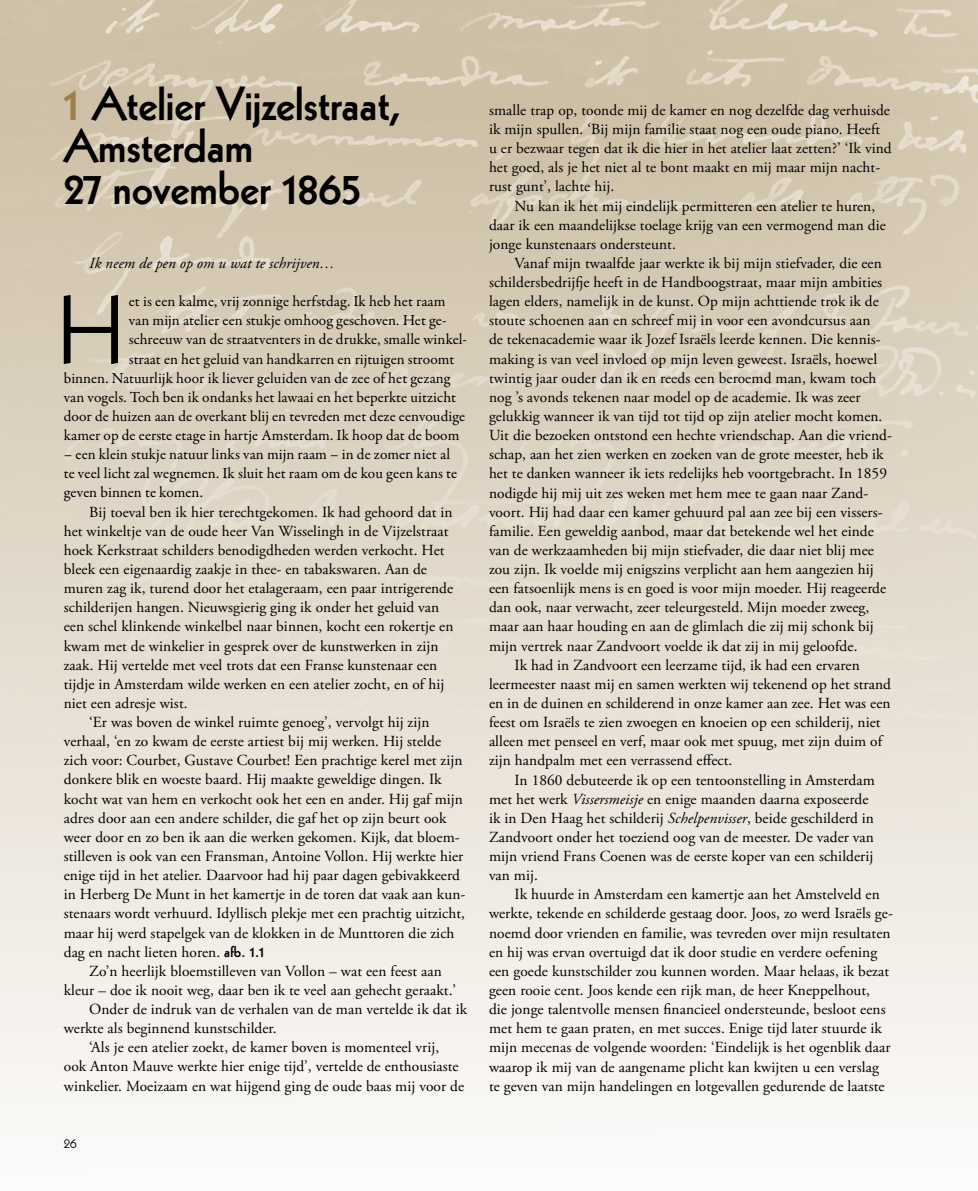
<style>
.page{position:relative;width:978px;height:1191px;background:#fff}
.page>*{position:absolute;margin:0;border:0;box-sizing:border-box;transform-origin:0 0}
.t1{font:94.35px "Kabel LT Std";color:#000}
.t2{font:800 46.5px/42px "Kabel LT Std";color:#000}
.t3{font:15.3px/19.2px "Adobe Garamond Pro";letter-spacing:.005em;color:#000}
.t4{font:15.3px/19.2px "Garamond Premr Pro";letter-spacing:.005em;color:#000}
.t5{font:italic 15.3px "Adobe Garamond Pro";letter-spacing:.005em;color:#000}
.t6{font:13.5px "Kabel LT Std";color:#000}
.s1{font-size:48px;color:#9c7f4c}
.s2{font-family:"Kabel LT Std";font-weight:800}
.s3{font-style:italic}
</style>
<div class="page">
<img style="left:0;top:0;width:978px;height:1108px">
<h2 class="t2" style="left:64px;top:83px;width:340px"><span class="s1">1</span> Atelier Vijzelstraat,<br>Amsterdam<br>27 november 1865</h2>
<p class="t5" style="left:89px;top:254px;width:247px">Ik neem de pen op om u wat te schrijven…</p>
<h1 class="t1" style="left:58px;top:275px;width:68px">H</h1>
<p class="t4" style="left:129px;top:292px;width:318px">et is een kalme, vrij zonnige herfstdag. Ik heb het raam</p>
<p class="t4" style="left:129px;top:311px;width:319px">van mijn atelier een stukje omhoog geschoven. Het ge-</p>
<p class="t4" style="left:129px;top:330px;width:340px">schreeuw van de straatventers in de drukke, smalle winkel-</p>
<p class="t4" style="left:129px;top:349px;width:327px">straat en het geluid van handkarren en rijtuigen stroomt</p>
<p class="t4" style="left:64px;top:368px;width:388px">binnen. Natuurlijk hoor ik liever geluiden van de zee of het gezang</p>
<p class="t4" style="left:64px;top:388px;width:394px">van vogels. Toch ben ik ondanks het lawaai en het beperkte uitzicht</p>
<p class="t4" style="left:64px;top:407px;width:403px">door de huizen aan de overkant blij en tevreden met deze eenvoudige</p>
<p class="t4" style="left:64px;top:426px;width:397px">kamer op de eerste etage in hartje Amsterdam. Ik hoop dat de boom</p>
<p class="t4" style="left:64px;top:445px;width:395px">– een klein stukje natuur links van mijn raam – in de zomer niet al te veel licht zal wegnemen. Ik sluit het raam om de kou geen kans te geven binnen te komen.</p>
<p class="t3" style="left:89px;top:503px;width:365px">Bij toeval ben ik hier terechtgekomen. Ik had gehoord dat in</p>
<p class="t3" style="left:64px;top:522px;width:386px">het winkeltje van de oude heer Van Wisselingh in de Vijzelstraat</p>
<p class="t3" style="left:64px;top:541px;width:382px">hoek Kerkstraat schilders benodigdheden werden verkocht. Het</p>
<p class="t3" style="left:64px;top:560px;width:365px">bleek een eigenaardig zaakje in thee- en tabakswaren. Aan de</p>
<p class="t3" style="left:64px;top:579px;width:391px">muren zag ik, turend door het etalageraam, een paar intrigerende</p>
<p class="t3" style="left:64px;top:598px;width:377px">schilderijen hangen. Nieuwsgierig ging ik onder het geluid van</p>
<p class="t3" style="left:64px;top:617px;width:391px">een schel klinkende winkelbel naar binnen, kocht een rokertje en</p>
<p class="t3" style="left:64px;top:636px;width:376px">kwam met de winkelier in gesprek over de kunstwerken in zijn</p>
<p class="t3" style="left:64px;top:656px;width:375px">zaak. Hij vertelde met veel trots dat een Franse kunstenaar een</p>
<p class="t3" style="left:64px;top:675px;width:382px">tijdje in Amsterdam wilde werken en een atelier zocht, en of hij</p>
<p class="t3" style="left:64px;top:694px;width:125px">niet een adresje wist.</p>
<p class="t3" style="left:89px;top:713px;width:342px">‘Er was boven de winkel ruimte genoeg’, vervolgt hij zijn</p>
<p class="t3" style="left:64px;top:732px;width:379px">verhaal, ‘en zo kwam de eerste artiest bij mij werken. Hij stelde</p>
<p class="t3" style="left:64px;top:751px;width:400px">zich voor: Courbet, Gustave Courbet! Een prachtige kerel met zijn</p>
<p class="t3" style="left:64px;top:770px;width:379px">donkere blik en woeste baard. Hij maakte geweldige dingen. Ik</p>
<p class="t3" style="left:64px;top:789px;width:401px">kocht wat van hem en verkocht ook het een en ander. Hij gaf mijn</p>
<p class="t3" style="left:64px;top:809px;width:384px">adres door aan een andere schilder, die gaf het op zijn beurt ook</p>
<p class="t3" style="left:64px;top:828px;width:397px">weer door en zo ben ik aan die werken gekomen. Kijk, dat bloem-</p>
<p class="t3" style="left:64px;top:847px;width:401px">stilleven is ook van een Fransman, Antoine Vollon. Hij werkte hier</p>
<p class="t3" style="left:64px;top:866px;width:398px">enige tijd in het atelier. Daarvoor had hij paar dagen gebivakkeerd</p>
<p class="t3" style="left:64px;top:885px;width:403px">in Herberg De Munt in het kamertje in de toren dat vaak aan kun-</p>
<p class="t3" style="left:64px;top:904px;width:403px">stenaars wordt verhuurd. Idyllisch plekje met een prachtig uitzicht,</p>
<p class="t3" style="left:64px;top:923px;width:392px">maar hij werd stapelgek van de klokken in de Munttoren die zich</p>
<p class="t3" style="left:64px;top:942px;width:202px">dag en nacht lieten horen. <span class="s2">afb. 1.1</span></p>
<p class="t3" style="left:89px;top:962px;width:354px">Zo’n heerlijk bloemstilleven van Vollon – wat een feest aan</p>
<p class="t3" style="left:64px;top:981px;width:394px">kleur – doe ik nooit weg, daar ben ik te veel aan gehecht geraakt.’</p>
<p class="t3" style="left:89px;top:1000px;width:379px">Onder de indruk van de verhalen van de man vertelde ik dat ik</p>
<p class="t3" style="left:64px;top:1019px;width:214px">werkte als beginnend kunstschilder.</p>
<p class="t3" style="left:89px;top:1038px;width:351px">‘Als je een atelier zoekt, de kamer boven is momenteel vrij,</p>
<p class="t3" style="left:64px;top:1057px;width:396px">ook Anton Mauve werkte hier enige tijd’, vertelde de enthousiaste</p>
<p class="t3" style="left:64px;top:1076px;width:402px">winkelier. Moeizaam en wat hijgend ging de oude baas mij voor de</p>
<p class="t6" style="left:64px;top:1135px;width:14px">26</p>
<p class="t3" style="left:489px;top:101px;width:404px">smalle trap op, toonde mij de kamer en nog dezelfde dag verhuisde ik mijn spullen. ‘Bij mijn familie staat nog een oude piano. Heeft u er bezwaar tegen dat ik die hier in het atelier laat zetten?’ ‘Ik vind het goed, als je het niet al te bont maakt en mij maar mijn nacht&shy;rust gunt’, lachte hij.</p>
<p class="t3" style="left:489px;top:197px;width:398px;text-indent:26px">Nu kan ik het mij eindelijk permitteren een atelier te huren, daar ik een maandelijkse toelage krijg van een vermogend man die jonge kunstenaars ondersteunt.</p>
<p class="t3" style="left:514px;top:254px;width:369px">Vanaf mijn twaalfde jaar werkte ik bij mijn stiefvader, die een</p>
<p class="t3" style="left:489px;top:273px;width:395px">schildersbedrijfje heeft in de Handboogstraat, maar mijn ambities</p>
<p class="t3" style="left:489px;top:292px;width:391px">lagen elders, namelijk in de kunst. Op mijn achttiende trok ik de</p>
<p class="t3" style="left:489px;top:311px;width:383px">stoute schoenen aan en schreef mij in voor een avondcursus aan</p>
<p class="t3" style="left:489px;top:330px;width:393px">de tekenacademie waar ik Jozef Israëls leerde kennen. Die kennis-</p>
<p class="t3" style="left:489px;top:350px;width:390px">making is van veel invloed op mijn leven geweest. Israëls, hoewel</p>
<p class="t3" style="left:489px;top:369px;width:389px">twintig jaar ouder dan ik en reeds een beroemd man, kwam toch</p>
<p class="t3" style="left:489px;top:388px;width:373px">nog ’s avonds tekenen naar model op de academie. Ik was zeer</p>
<p class="t3" style="left:489px;top:407px;width:395px">gelukkig wanneer ik van tijd tot tijd op zijn atelier mocht komen.</p>
<p class="t3" style="left:489px;top:426px;width:405px">Uit die bezoeken ontstond een hechte vriendschap. Aan die vriend-</p>
<p class="t3" style="left:489px;top:445px;width:396px">schap, aan het zien werken en zoeken van de grote meester, heb ik</p>
<p class="t3" style="left:489px;top:464px;width:400px">het te danken wanneer ik iets redelijks heb voortgebracht. In 1859</p>
<p class="t3" style="left:489px;top:483px;width:381px">nodigde hij mij uit zes weken met hem mee te gaan naar Zand-</p>
<p class="t3" style="left:489px;top:503px;width:395px">voort. Hij had daar een kamer gehuurd pal aan zee bij een vissers-</p>
<p class="t3" style="left:489px;top:522px;width:386px">familie. Een geweldig aanbod, maar dat betekende wel het einde</p>
<p class="t3" style="left:489px;top:541px;width:386px">van de werkzaamheden bij mijn stiefvader, die daar niet blij mee</p>
<p class="t3" style="left:489px;top:560px;width:386px">zou zijn. Ik voelde mij enigszins verplicht aan hem aangezien hij</p>
<p class="t3" style="left:489px;top:579px;width:399px">een fatsoenlijk mens is en goed is voor mijn moeder. Hij reageerde</p>
<p class="t3" style="left:489px;top:598px;width:382px">dan ook, naar verwacht, zeer teleurgesteld. Mijn moeder zweeg,</p>
<p class="t3" style="left:489px;top:617px;width:386px">maar aan haar houding en aan de glimlach die zij mij schonk bij</p>
<p class="t3" style="left:489px;top:636px;width:370px">mijn vertrek naar Zandvoort voelde ik dat zij in mij geloofde.</p>
<p class="t3" style="left:514px;top:656px;width:347px">Ik had in Zandvoort een leerzame tijd, ik had een ervaren</p>
<p class="t3" style="left:489px;top:675px;width:404px">leermeester naast mij en samen werkten wij tekenend op het strand</p>
<p class="t3" style="left:489px;top:694px;width:403px">en in de duinen en schilderend in onze kamer aan zee. Het was een</p>
<p class="t3" style="left:489px;top:713px;width:393px">feest om Israëls te zien zwoegen en knoeien op een schilderij, niet</p>
<p class="t3" style="left:489px;top:732px;width:395px">alleen met penseel en verf, maar ook met spuug, met zijn duim of</p>
<p class="t3" style="left:489px;top:751px;width:245px">zijn handpalm met een verrassend effect.</p>
<p class="t3" style="left:514px;top:770px;width:362px">In 1860 debuteerde ik op een tentoonstelling in Amsterdam</p>
<p class="t3" style="left:489px;top:789px;width:381px">met het werk <span class="s3">Vissersmeisje</span> en enige maanden daarna exposeerde</p>
<p class="t3" style="left:489px;top:809px;width:387px">ik in Den Haag het schilderij <span class="s3">Schelpenvisser</span>, beide geschilderd in</p>
<p class="t3" style="left:489px;top:828px;width:386px">Zandvoort onder het toeziend oog van de meester. De vader van</p>
<p class="t3" style="left:489px;top:847px;width:386px">mijn vriend Frans Coenen was de eerste koper van een schilderij</p>
<p class="t3" style="left:489px;top:866px;width:51px">van mij.</p>
<p class="t3" style="left:514px;top:885px;width:367px">Ik huurde in Amsterdam een kamertje aan het Amstelveld en</p>
<p class="t3" style="left:489px;top:904px;width:405px">werkte, tekende en schilderde gestaag door. Joos, zo werd Israëls ge-</p>
<p class="t3" style="left:489px;top:923px;width:403px">noemd door vrienden en familie, was tevreden over mijn resultaten</p>
<p class="t3" style="left:489px;top:942px;width:390px">en hij was ervan overtuigd dat ik door studie en verdere oefening</p>
<p class="t3" style="left:489px;top:962px;width:402px">een goede kunstschilder zou kunnen worden. Maar helaas, ik bezat</p>
<p class="t3" style="left:489px;top:981px;width:383px">geen rooie cent. Joos kende een rijk man, de heer Kneppelhout,</p>
<p class="t3" style="left:489px;top:1000px;width:398px">die jonge talentvolle mensen financieel ondersteunde, besloot eens</p>
<p class="t3" style="left:489px;top:1019px;width:395px">met hem te gaan praten, en met succes. Enige tijd later stuurde ik</p>
<p class="t3" style="left:489px;top:1038px;width:403px">mijn mecenas de volgende woorden: ‘Eindelijk is het ogenblik daar</p>
<p class="t3" style="left:489px;top:1057px;width:391px">waarop ik mij van de aangename plicht kan kwijten u een verslag</p>
<p class="t3" style="left:489px;top:1076px;width:397px">te geven van mijn handelingen en lotgevallen gedurende de laatste</p>
</div>
